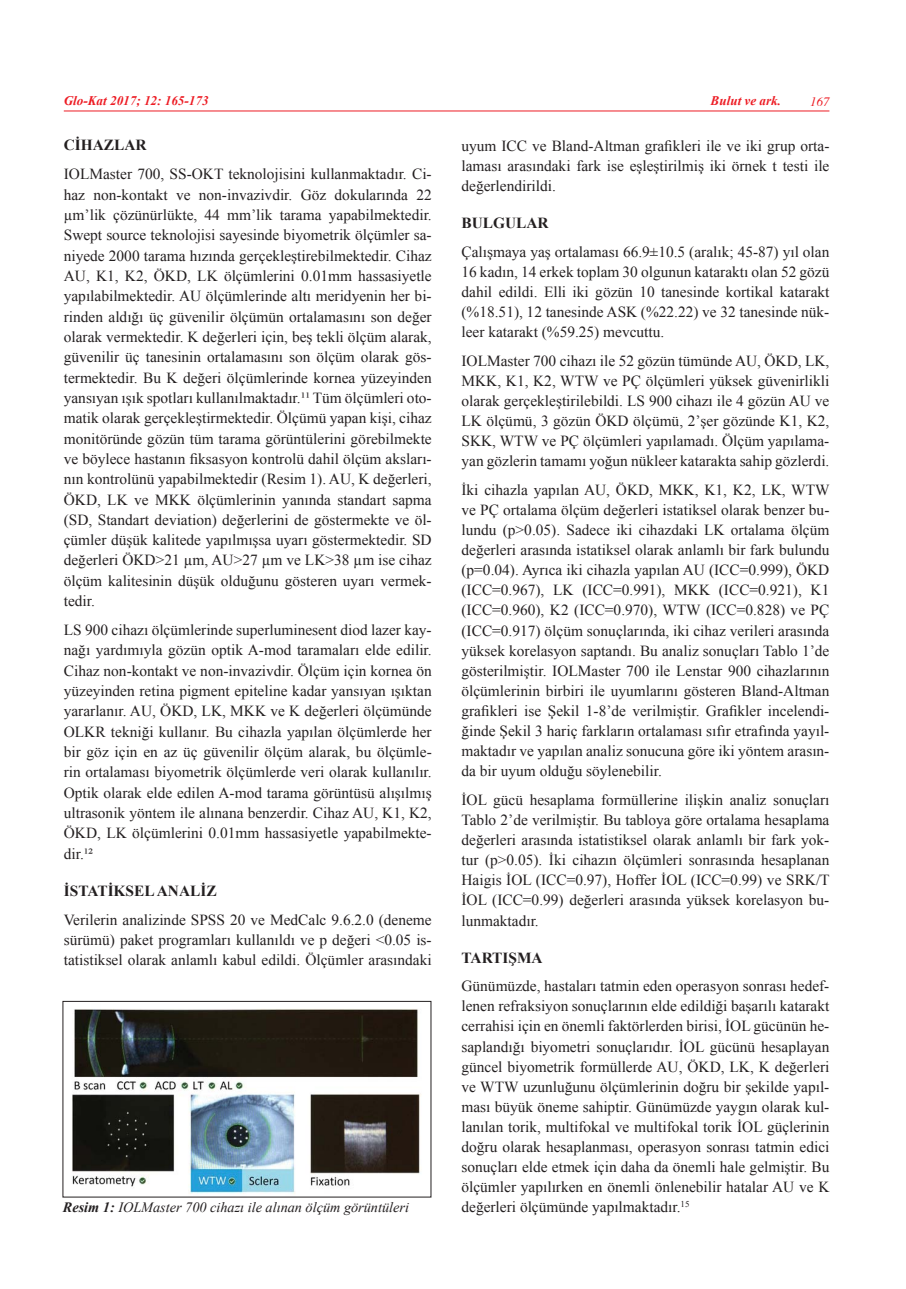
<style>
.page{position:relative;width:906px;height:1289px;background:#fff}
.page>*{position:absolute;margin:0;border:0;box-sizing:border-box;transform-origin:0 0}
.t1{font:15.3px/20.1px "Times New Roman";color:#231f20;text-align:justify}
.t2{font:700 15.3px "Times New Roman";color:#231f20}
.t3{font:italic 14.25px "Times New Roman";color:#231f20}
.t4{font:italic 700 13.2px "Times New Roman";color:#ed1c24}
.t5{font:italic 12.75px "Times";color:#ed1c24}
.s1{font-weight:700}
</style>
<div class="page">
<hr style="left:64px;top:111px;width:765px;height:1px;background:#ed1c24">
<img style="left:72px;top:1009px;width:349px;height:185px">
<div style="left:63px;top:1001px;width:368px;height:196px;border:1px solid #231f20"></div>
<p class="t4" style="left:64px;top:94px;width:146px">Glo-Kat 2017; 12: 165-173</p>
<p class="t4" style="left:710px;top:94px;width:72px">Bulut ve ark.</p>
<p class="t5" style="left:810px;top:97px;width:21px">167</p>
<p class="t2" style="left:64px;top:137px;width:84px">CİHAZLAR</p>
<p class="t1" style="left:64px;top:164px;width:369px">IOLMaster 700, SS-OKT teknolojisini kullanmaktadır. Ci&shy;haz non-kontakt ve non-invazivdir. Göz dokularında 22 μm’lik çözünürlükte, 44 mm’lik tarama yapabilmektedir.<br>Swept source teknolojisi sayesinde biyometrik ölçümler sa&shy;niyede 2000 tarama hızında gerçekleştirebilmektedir. Cihaz AU, K1, K2, ÖKD, LK ölçümlerini 0.01mm hassasiyetle yapılabilmektedir. AU ölçümlerinde altı meridyenin her bi&shy;rinden aldığı üç güvenilir ölçümün ortalamasını son değer olarak vermektedir. K değerleri için, beş tekli ölçüm alarak, güvenilir üç tanesinin ortalamasını son ölçüm olarak gös&shy;termektedir. Bu K değeri ölçümlerinde kornea yüzeyinden yansıyan ışık spotları kullanılmaktadır.¹¹ Tüm ölçümleri oto&shy;matik olarak gerçekleştirmektedir. Ölçümü yapan kişi, cihaz monitöründe gözün tüm tarama görüntülerini görebilmekte ve böylece hastanın fiksasyon kontrolü dahil ölçüm aksları&shy;nın kontrolünü yapabilmektedir (Resim 1). AU, K değerleri, ÖKD, LK ve MKK ölçümlerinin yanında standart sapma (SD, Standart deviation) değerlerini de göstermekte ve öl&shy;çümler düşük kalitede yapılmışsa uyarı göstermektedir. SD değerleri ÖKD&gt;21 μm, AU&gt;27 μm ve LK&gt;38 μm ise cihaz ölçüm kalitesinin düşük olduğunu gösteren uyarı vermek&shy;tedir.</p>
<p class="t1" style="left:64px;top:619px;width:369px">LS 900 cihazı ölçümlerinde superluminesent diod lazer kay&shy;nağı yardımıyla gözün optik A-mod taramaları elde edilir.<br>Cihaz non-kontakt ve non-invazivdir. Ölçüm için kornea ön yüzeyinden retina pigment epiteline kadar yansıyan ışıktan yararlanır. AU, ÖKD, LK, MKK ve K değerleri ölçümünde OLKR tekniği kullanır. Bu cihazla yapılan ölçümlerde her bir göz için en az üç güvenilir ölçüm alarak, bu ölçümle&shy;rin ortalaması biyometrik ölçümlerde veri olarak kullanılır.<br>Optik olarak elde edilen A-mod tarama görüntüsü alışılmış ultrasonik yöntem ile alınana benzerdir. Cihaz AU, K1, K2, ÖKD, LK ölçümlerini 0.01mm hassasiyetle yapabilmekte&shy;dir.¹²</p>
<p class="t2" style="left:64px;top:882px;width:154px">İSTATİKSEL ANALİZ</p>
<p class="t1" style="left:64px;top:909px;width:369px">Verilerin analizinde SPSS 20 ve MedCalc 9.6.2.0 (deneme sürümü) paket programları kullanıldı ve p değeri &lt;0.05 is&shy;tatistiksel olarak anlamlı kabul edildi. Ölçümler arasındaki</p>
<p class="t1" style="left:461px;top:135px;width:369px">uyum ICC ve Bland-Altman grafikleri ile ve iki grup orta&shy;laması arasındaki fark ise eşleştirilmiş iki örnek t testi ile değerlendirildi.</p>
<p class="t2" style="left:461px;top:214px;width:89px">BULGULAR</p>
<p class="t1" style="left:461px;top:241px;width:369px">Çalışmaya yaş ortalaması 66.9±10.5 (aralık; 45-87) yıl olan 16 kadın, 14 erkek toplam 30 olgunun kataraktı olan 52 gözü dahil edildi. Elli iki gözün 10 tanesinde kortikal katarakt (%18.51), 12 tanesinde ASK (%22.22) ve 32 tanesinde nük&shy;leer katarakt (%59.25) mevcuttu.</p>
<p class="t1" style="left:461px;top:350px;width:369px">IOLMaster 700 cihazı ile 52 gözün tümünde AU, ÖKD, LK, MKK, K1, K2, WTW ve PÇ ölçümleri yüksek güvenirlikli olarak gerçekleştirilebildi. LS 900 cihazı ile 4 gözün AU ve LK ölçümü, 3 gözün ÖKD ölçümü, 2’şer gözünde K1, K2, SKK, WTW ve PÇ ölçümleri yapılamadı. Ölçüm yapılama&shy;yan gözlerin tamamı yoğun nükleer katarakta sahip gözlerdi.</p>
<p class="t1" style="left:461px;top:479px;width:370px">İki cihazla yapılan AU, ÖKD, MKK, K1, K2, LK, WTW ve PÇ ortalama ölçüm değerleri istatiksel olarak benzer bu&shy;lundu (p&gt;0.05). Sadece iki cihazdaki LK ortalama ölçüm değerleri arasında istatiksel olarak anlamlı bir fark bulundu (p=0.04). Ayrıca iki cihazla yapılan AU (ICC=0.999), ÖKD (ICC=0.967), LK (ICC=0.991), MKK (ICC=0.921), K1 (ICC=0.960), K2 (ICC=0.970), WTW (ICC=0.828) ve PÇ (ICC=0.917) ölçüm sonuçlarında, iki cihaz verileri arasında yüksek korelasyon saptandı. Bu analiz sonuçları Tablo 1’de gösterilmiştir. IOLMaster 700 ile Lenstar 900 cihazlarının ölçümlerinin birbiri ile uyumlarını gösteren Bland-Altman grafikleri ise Şekil 1-8’de verilmiştir. Grafikler incelendi&shy;ğinde Şekil 3 hariç farkların ortalaması sıfır etrafında yayıl&shy;maktadır ve yapılan analiz sonucuna göre iki yöntem arasın&shy;da bir uyum olduğu söylenebilir.</p>
<p class="t1" style="left:461px;top:789px;width:370px">İOL gücü hesaplama formüllerine ilişkin analiz sonuçları Tablo 2’de verilmiştir. Bu tabloya göre ortalama hesaplama değerleri arasında istatistiksel olarak anlamlı bir fark yok&shy;tur (p&gt;0.05). İki cihazın ölçümleri sonrasında hesaplanan Haigis İOL (ICC=0.97), Hoffer İOL (ICC=0.99) ve SRK/T İOL (ICC=0.99) değerleri arasında yüksek korelasyon bu&shy;lunmaktadır.</p>
<p class="t2" style="left:461px;top:949px;width:83px">TARTIŞMA</p>
<p class="t1" style="left:461px;top:976px;width:369px">Günümüzde, hastaları tatmin eden operasyon sonrası hedef&shy;lenen refraksiyon sonuçlarının elde edildiği başarılı katarakt cerrahisi için en önemli faktörlerden birisi, İOL gücünün he&shy;saplandığı biyometri sonuçlarıdır. İOL gücünü hesaplayan güncel biyometrik formüllerde AU, ÖKD, LK, K değerleri ve WTW uzunluğunu ölçümlerinin doğru bir şekilde yapıl&shy;ması büyük öneme sahiptir. Günümüzde yaygın olarak kul&shy;lanılan torik, multifokal ve multifokal torik İOL güçlerinin doğru olarak hesaplanması, operasyon sonrası tatmin edici sonuçları elde etmek için daha da önemli hale gelmiştir. Bu ölçümler yapılırken en önemli önlenebilir hatalar AU ve K değerleri ölçümünde yapılmaktadır.<sup>15</sup></p>
<p class="t3" style="left:63px;top:1199px;width:347px"><span class="s1">Resim 1:</span> IOLMaster 700 cihazı ile alınan ölçüm görüntüleri</p>
</div>
